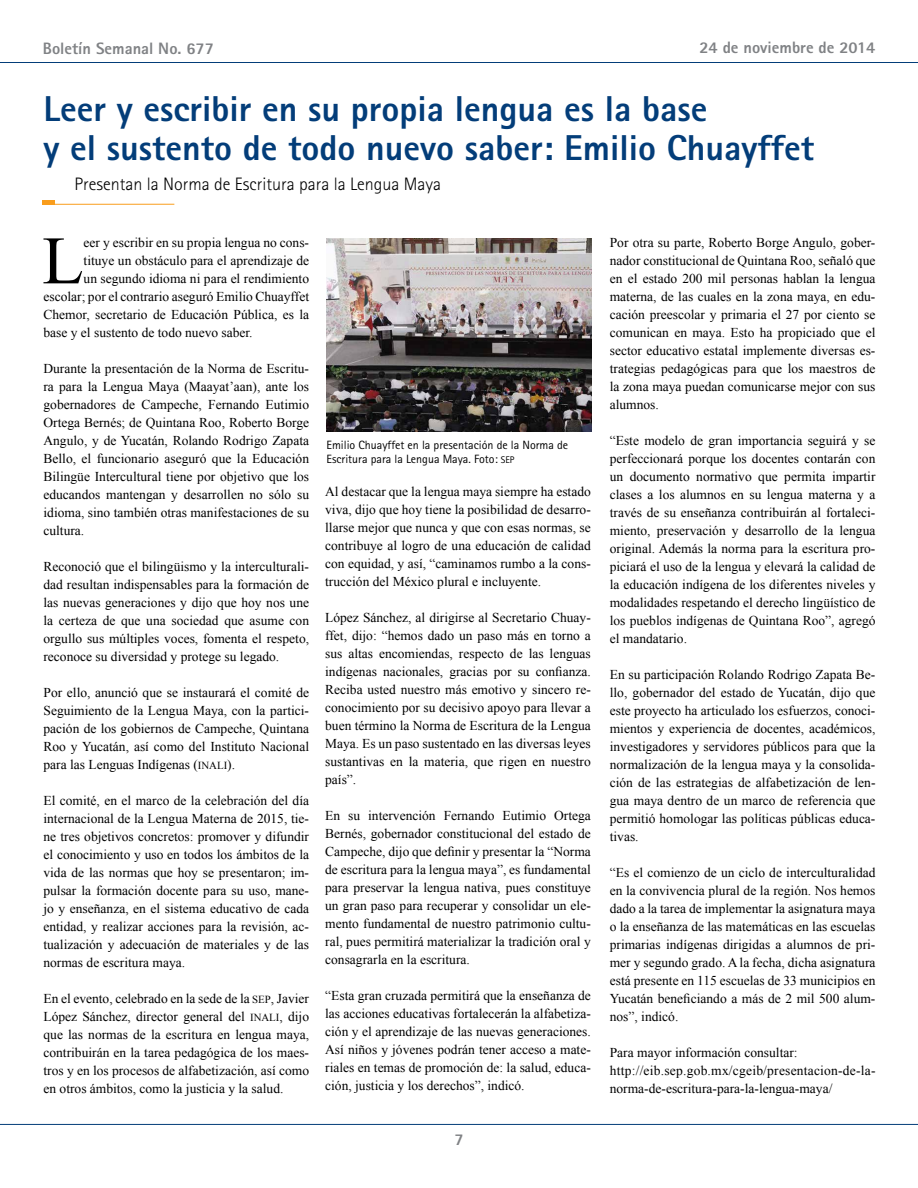
<style>
.page{position:relative;width:918px;height:1188px;background:#fff}
.page>*{position:absolute;margin:0;border:0;box-sizing:border-box;transform-origin:0 0}
.t1{font:67.8px "Times New Roman";color:#000}
.t2{font:800 36px/39px "Rotis Sans Serif";color:#033d79}
.t3{font:300 18px "Rotis Sans Serif";color:#000}
.t4{font:800 16.5px "Rotis Sans Serif";color:#808285}
.t5{font:13.5px/18px "Times New Roman";color:#000;text-align:justify}
.t6{font:12px/14.4px "Rotis Sans Serif";color:#000}
.s1{font-family:"Times New Roman PSMT SC800";font-size:10.8px}
.s2{font-family:"Rotis Sans Serif SC800";font-size:9.6px}
</style>
<div class="page">
<hr style="left:0;top:62px;width:918px;height:1px;background:#033d79">
<hr style="left:0;top:1124px;width:918px;height:1px;background:#033d79">
<hr style="left:43px;top:204px;width:131px;height:1px;background:#f99d1c">
<hr style="left:43px;top:201px;width:12px;height:4px;background:#f99d1c">
<img style="left:326px;top:238px;width:266px;height:193px">
<p class="t4" style="left:43px;top:38px;width:173px">Boletín Semanal No. 677</p>
<p class="t4" style="left:699px;top:37px;width:178px">24 de noviembre de 2014</p>
<h2 class="t2" style="left:44px;top:89px;width:772px">Leer y escribir en su propia lengua es la base<br>y el sustento de todo nuevo saber: Emilio Chuayffet</h2>
<h3 class="t3" style="left:75px;top:174px;width:368px">Presentan la Norma de Escritura para la Lengua Maya</h3>
<h1 class="t1" style="left:42px;top:215px;width:43px">L</h1>
<p class="t5" style="left:84px;top:234px;width:227px">eer y escribir en su propia lengua no cons-</p>
<p class="t5" style="left:84px;top:252px;width:227px">tituye un obstáculo para el aprendizaje de</p>
<p class="t5" style="left:84px;top:270px;width:227px">un segundo idioma ni para el rendimiento</p>
<p class="t5" style="left:44px;top:288px;width:267px">escolar; por el contrario aseguró Emilio Chuayffet</p>
<p class="t5" style="left:44px;top:306px;width:267px">Chemor, secretario de Educación Pública, es la</p>
<p class="t5" style="left:44px;top:324px;width:211px">base y el sustento de todo nuevo saber.</p>
<p class="t5" style="left:44px;top:360px;width:267px">Durante la presentación de la Norma de Escritu&shy;ra para la Lengua Maya (Maayat’aan), ante los gobernadores de Campeche, Fernando Eutimio Ortega Bernés; de Quintana Roo, Roberto Borge Angulo, y de Yucatán, Rolando Rodrigo Zapata Bello, el funcionario aseguró que la Educación Bilingüe Intercultural tiene por objetivo que los educandos mantengan y desarrollen no sólo su idioma, sino también otras manifestaciones de su cultura.</p>
<p class="t5" style="left:44px;top:558px;width:267px">Reconoció que el bilingüismo y la interculturali&shy;dad resultan indispensables para la formación de las nuevas generaciones y dijo que hoy nos une la certeza de que una sociedad que asume con orgullo sus múltiples voces, fomenta el respeto, reconoce su diversidad y protege su legado.</p>
<p class="t5" style="left:44px;top:684px;width:267px">Por ello, anunció que se instaurará el comité de Seguimiento de la Lengua Maya, con la partici&shy;pación de los gobiernos de Campeche, Quintana Roo y Yucatán, así como del Instituto Nacional para las Lenguas Indígenas (<span class="s1">INALI</span>).</p>
<p class="t5" style="left:43px;top:792px;width:267px">El comité, en el marco de la celebración del día internacional de la Lengua Materna de 2015, tie&shy;ne tres objetivos concretos: promover y difundir el conocimiento y uso en todos los ámbitos de la vida de las normas que hoy se presentaron; im&shy;pulsar la formación docente para su uso, mane&shy;jo y enseñanza, en el sistema educativo de cada entidad, y realizar acciones para la revisión, ac&shy;tualización y adecuación de materiales y de las normas de escritura maya.</p>
<p class="t5" style="left:43px;top:990px;width:267px">En el evento, celebrado en la sede de la <span class="s1">SEP</span>, Javier López Sánchez, director general del <span class="s1">INALI</span>, dijo que las normas de la escritura en lengua maya, contribuirán en la tarea pedagógica de los maes&shy;tros y en los procesos de alfabetización, así como en otros ámbitos, como la justicia y la salud.</p>
<p class="t6" style="left:326px;top:437px;width:243px">Emilio Chuayffet en la presentación de la Norma de<br>Escritura para la Lengua Maya. Foto: <span class="s2">sep</span></p>
<p class="t5" style="left:325px;top:483px;width:267px">Al destacar que la lengua maya siempre ha estado viva, dijo que hoy tiene la posibilidad de desarro&shy;llarse mejor que nunca y que con esas normas, se contribuye al logro de una educación de calidad con equidad, y así, “caminamos rumbo a la cons&shy;trucción del México plural e incluyente.</p>
<p class="t5" style="left:325px;top:609px;width:267px">López Sánchez, al dirigirse al Secretario Chuay&shy;ffet, dijo: “hemos dado un paso más en torno a sus altas encomiendas, respecto de las lenguas indígenas nacionales, gracias por su confianza.<br>Reciba usted nuestro más emotivo y sincero re&shy;conocimiento por su decisivo apoyo para llevar a buen término la Norma de Escritura de la Lengua Maya. Es un paso sustentado en las diversas leyes sustantivas en la materia, que rigen en nuestro país”.</p>
<p class="t5" style="left:325px;top:807px;width:267px">En su intervención Fernando Eutimio Ortega Bernés, gobernador constitucional del estado de Campeche, dijo que definir y presentar la “Norma de escritura para la lengua maya”, es fundamental para preservar la lengua nativa, pues constituye un gran paso para recuperar y consolidar un ele&shy;mento fundamental de nuestro patrimonio cultu&shy;ral, pues permitirá materializar la tradición oral y consagrarla en la escritura.</p>
<p class="t5" style="left:325px;top:987px;width:267px">“Esta gran cruzada permitirá que la enseñanza de las acciones educativas fortalecerán la alfabetiza&shy;ción y el aprendizaje de las nuevas generaciones.<br>Así niños y jóvenes podrán tener acceso a mate&shy;riales en temas de promoción de: la salud, educa&shy;ción, justicia y los derechos”, indicó.</p>
<p class="t4" style="left:455px;top:1129px;width:11px">7</p>
<p class="t5" style="left:610px;top:234px;width:267px">Por otra su parte, Roberto Borge Angulo, gober&shy;nador constitucional de Quintana Roo, señaló que en el estado 200 mil personas hablan la lengua materna, de las cuales en la zona maya, en edu&shy;cación preescolar y primaria el 27 por ciento se comunican en maya. Esto ha propiciado que el sector educativo estatal implemente diversas es&shy;trategias pedagógicas para que los maestros de la zona maya puedan comunicarse mejor con sus alumnos.</p>
<p class="t5" style="left:610px;top:431px;width:267px">“Este modelo de gran importancia seguirá y se perfeccionará porque los docentes contarán con un documento normativo que permita impartir clases a los alumnos en su lengua materna y a través de su enseñanza contribuirán al fortaleci&shy;miento, preservación y desarrollo de la lengua original. Además la norma para la escritura pro&shy;piciará el uso de la lengua y elevará la calidad de la educación indígena de los diferentes niveles y modalidades respetando el derecho lingüístico de los pueblos indígenas de Quintana Roo”, agregó el mandatario.</p>
<p class="t5" style="left:610px;top:665px;width:267px">En su participación Rolando Rodrigo Zapata Be&shy;llo, gobernador del estado de Yucatán, dijo que este proyecto ha articulado los esfuerzos, conoci&shy;mientos y experiencia de docentes, académicos, investigadores y servidores públicos para que la normalización de la lengua maya y la consolida&shy;ción de las estrategias de alfabetización de len&shy;gua maya dentro de un marco de referencia que permitió homologar las políticas públicas educa&shy;tivas.</p>
<p class="t5" style="left:610px;top:863px;width:267px">“Es el comienzo de un ciclo de interculturalidad en la convivencia plural de la región. Nos hemos dado a la tarea de implementar la asignatura maya o la enseñanza de las matemáticas en las escuelas primarias indígenas dirigidas a alumnos de pri&shy;mer y segundo grado. A la fecha, dicha asignatura está presente en 115 escuelas de 33 municipios en Yucatán beneficiando a más de 2 mil 500 alum&shy;nos”, indicó.</p>
<p class="t5" style="left:610px;top:1043px;width:267px;text-align:left">Para mayor información consultar: http://eib.sep.gob.mx/cgeib/presentacion-de-la&shy;norma-de-escritura-para-la-lengua-maya/</p>
</div>
